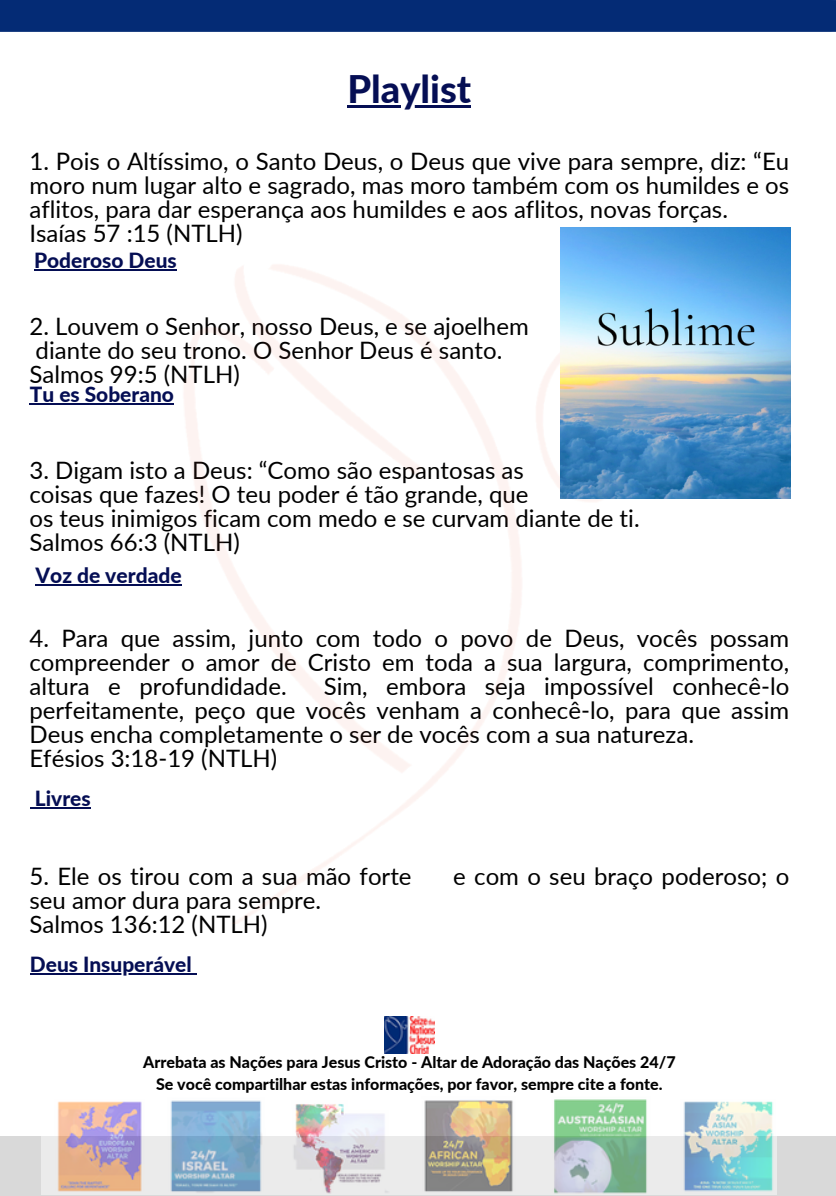
<style>
.page{position:relative;width:836px;height:1196px;background:#fff}
.page>*{position:absolute;margin:0;border:0;box-sizing:border-box;transform-origin:0 0}
.t1{font:800 38px "Lato";color:#050e54}
.t2{font:24px/24px "Lato";color:#000}
.t3{font:800 21px "Lato";color:#050e54}
.t4{font:800 20.8px "Lato";color:#050e54}
.t5{font:800 16px "Lato";color:#000}
</style>
<div class="page">
<div style="left:0;top:1135px;width:836px;height:60px;background:#d9d9d9"></div>
<hr style="left:347px;top:106px;width:124px;height:2px;background:#050e54">
<img style="left:41px;top:1099px;width:735px;height:95px">
<div style="left:0;top:0;width:836px;height:32px;background:#042b75"></div>
<hr style="left:34px;top:269px;width:143px;height:2px;background:#050e54">
<hr style="left:35px;top:807px;width:56px;height:1px;background:#050e54">
<hr style="left:30px;top:403px;width:144px;height:2px;background:#050e54">
<hr style="left:35px;top:584px;width:147px;height:2px;background:#050e54">
<hr style="left:30px;top:973px;width:162px;height:1px;background:#050e54">
<img style="left:385px;top:1016px;width:49px;height:37px">
<img style="left:560px;top:227px;width:230px;height:272px">
<h1 class="t1" style="left:347px;top:65px;width:125px">Playlist</h1>
<h2 class="t2" style="left:29px;top:148px;width:761px">1. Pois o Altíssimo, o Santo Deus, o Deus que vive para sempre, diz: “Eu moro num lugar alto e sagrado, mas moro também com os humildes e os aflitos, para dar esperança aos humildes e aos aflitos, novas forças.<br>Isaías 57 :15 (NTLH)</h2>
<h3 class="t4" style="left:34px;top:247px;width:144px">Poderoso Deus</h3>
<h2 class="t2" style="left:29px;top:314px;width:500px">2. Louvem o Senhor, nosso Deus, e se ajoelhem diante do seu trono. O Senhor Deus é santo.<br>Salmos 99:5 (NTLH)</h2>
<h3 class="t4" style="left:30px;top:381px;width:145px">Tu es Soberano</h3>
<h2 class="t2" style="left:29px;top:458px;width:611px">3. Digam isto a Deus: “Como são espantosas as<br>coisas que fazes! O teu poder é tão grande, que<br>os teus inimigos ficam com medo e se curvam diante de ti.</h2>
<h2 class="t2" style="left:29px;top:530px;width:212px">Salmos 66:3 (NTLH)</h2>
<h3 class="t3" style="left:35px;top:562px;width:148px">Voz de verdade</h3>
<h2 class="t2" style="left:29px;top:626px;width:761px;text-align:justify">4. Para que assim, junto com todo o povo de Deus, vocês possam compreender o amor de Cristo em toda a sua largura, comprimento, altura e profundidade.</h2>
<h2 class="t2" style="left:29px;top:674px;width:761px;text-indent:294px">Sim, embora seja impossível conhecê-lo perfeitamente, peço que vocês venham a conhecê-lo, para que assim Deus encha completamente o ser de vocês com a sua natureza.<br>Efésios 3:18-19 (NTLH)</h2>
<p class="t4" style="left:35px;top:785px;width:57px">Livres</p>
<h2 class="t2" style="left:29px;top:863px;width:383px">5. Ele os tirou com a sua mão forte</h2>
<h2 class="t2" style="left:453px;top:863px;width:337px">e com o seu braço poderoso; o</h2>
<h2 class="t2" style="left:29px;top:887px;width:293px">seu amor dura para sempre.</h2>
<p class="t2" style="left:29px;top:911px;width:239px">Salmos 136:12 (NTLH)</p>
<h3 class="t4" style="left:30px;top:951px;width:163px">Deus Insuperável</h3>
<h3 class="t5" style="left:143px;top:1052px;width:534px">Arrebata as Nações para Jesus Cristo - Altar de Adoração das Nações 24/7</h3>
<p class="t5" style="left:156px;top:1074px;width:508px">Se você compartilhar estas informações, por favor, sempre cite a fonte.</p>
</div>
